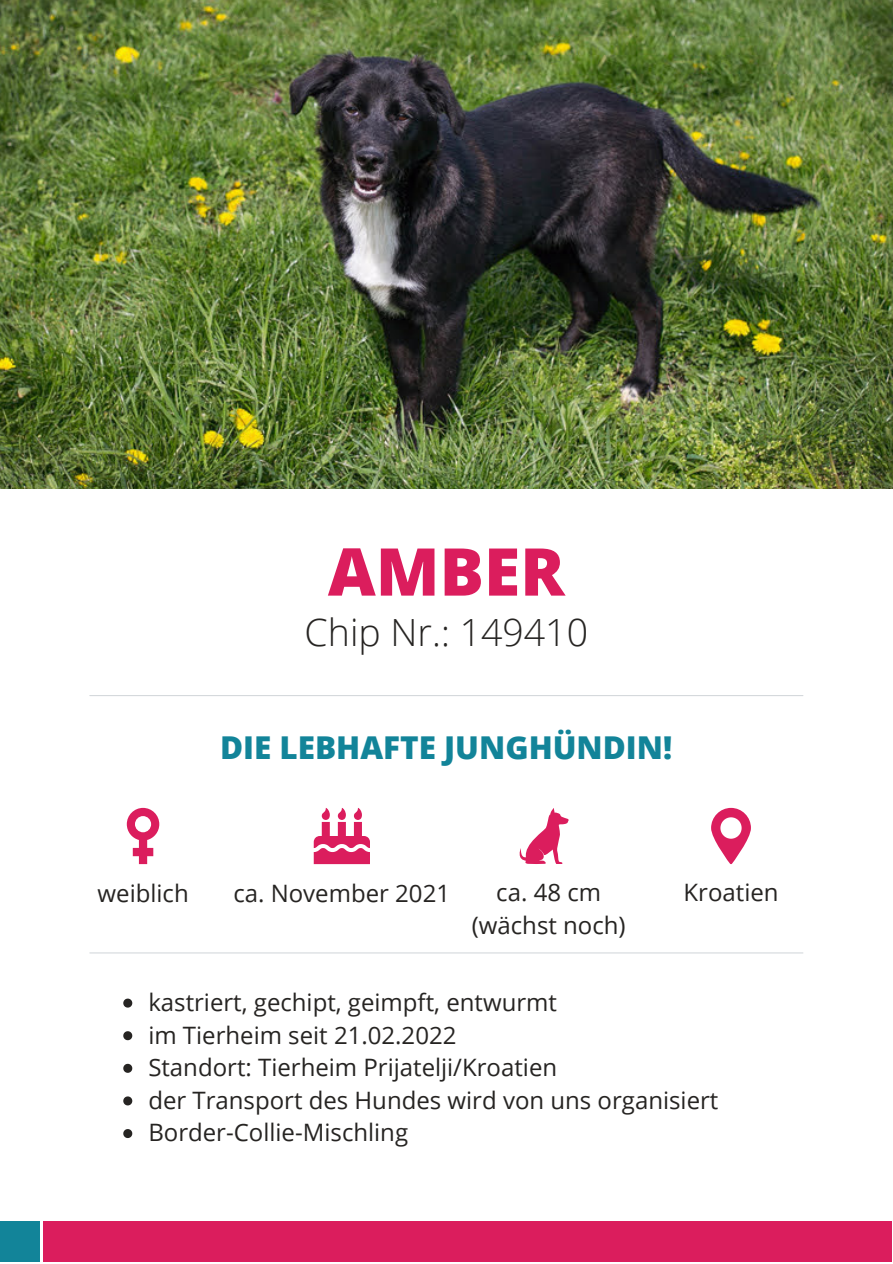
<style>
.page{position:relative;width:893px;height:1264px;background:#fff}
.page>*{position:absolute;margin:0;border:0;box-sizing:border-box;transform-origin:0 0}
.t1{font:800 66px "Open Sans";color:#db1d5d}
.t2{font:300 37.5px "Open Sans";color:#262422}
.t3{font:800 31.5px "Open Sans";color:#128499}
.t4{font:24px/32.5px "Open Sans";color:#262422;text-align:center}
</style>
<div class="page">
<svg style="left:127px;top:807px;width:32px;height:57px"></svg>
<img style="left:0;top:0;width:892px;height:489px">
<div style="left:43px;top:1221px;width:849px;height:41px;background:#db1d5d"></div>
<div style="left:0;top:1221px;width:39px;height:41px;background:#128499"></div>
<hr style="left:90px;top:695px;width:712px;height:1px;background:#d5d9dc">
<svg style="left:314px;top:808px;width:56px;height:56px"></svg>
<svg style="left:519px;top:808px;width:50px;height:56px"></svg>
<svg style="left:711px;top:807px;width:39px;height:57px"></svg>
<hr style="left:90px;top:952px;width:712px;height:1px;background:#d5d9dc">
<svg style="left:123px;top:998px;width:9px;height:9px"></svg>
<svg style="left:123px;top:1031px;width:9px;height:9px"></svg>
<svg style="left:123px;top:1063px;width:9px;height:9px"></svg>
<svg style="left:123px;top:1096px;width:9px;height:9px"></svg>
<svg style="left:123px;top:1129px;width:9px;height:8px"></svg>
<h1 class="t1" style="left:328px;top:525px;width:238px">AMBER</h1>
<h2 class="t2" style="left:304px;top:606px;width:285px">Chip Nr.: 149410</h2>
<h3 class="t3" style="left:220px;top:725px;width:453px">DIE LEBHAFTE JUNGHÜNDIN!</h3>
<p class="t4" style="left:98px;top:875px;width:93px">weiblich</p>
<p class="t4" style="left:233px;top:875px;width:218px">ca. November 2021</p>
<p class="t4" style="left:472px;top:875px;width:155px">ca. 48 cm (wächst noch)</p>
<p class="t4" style="left:683px;top:875px;width:96px">Kroatien</p>
<p class="t4" style="left:148px;top:985px;width:571px;text-align:left">kastriert, gechipt, geimpft, entwurmt<br>im Tierheim seit 21.02.2022<br>Standort: Tierheim Prijatelji/Kroatien<br>der Transport des Hundes wird von uns organisiert Border-Collie-Mischling</p>
</div>
